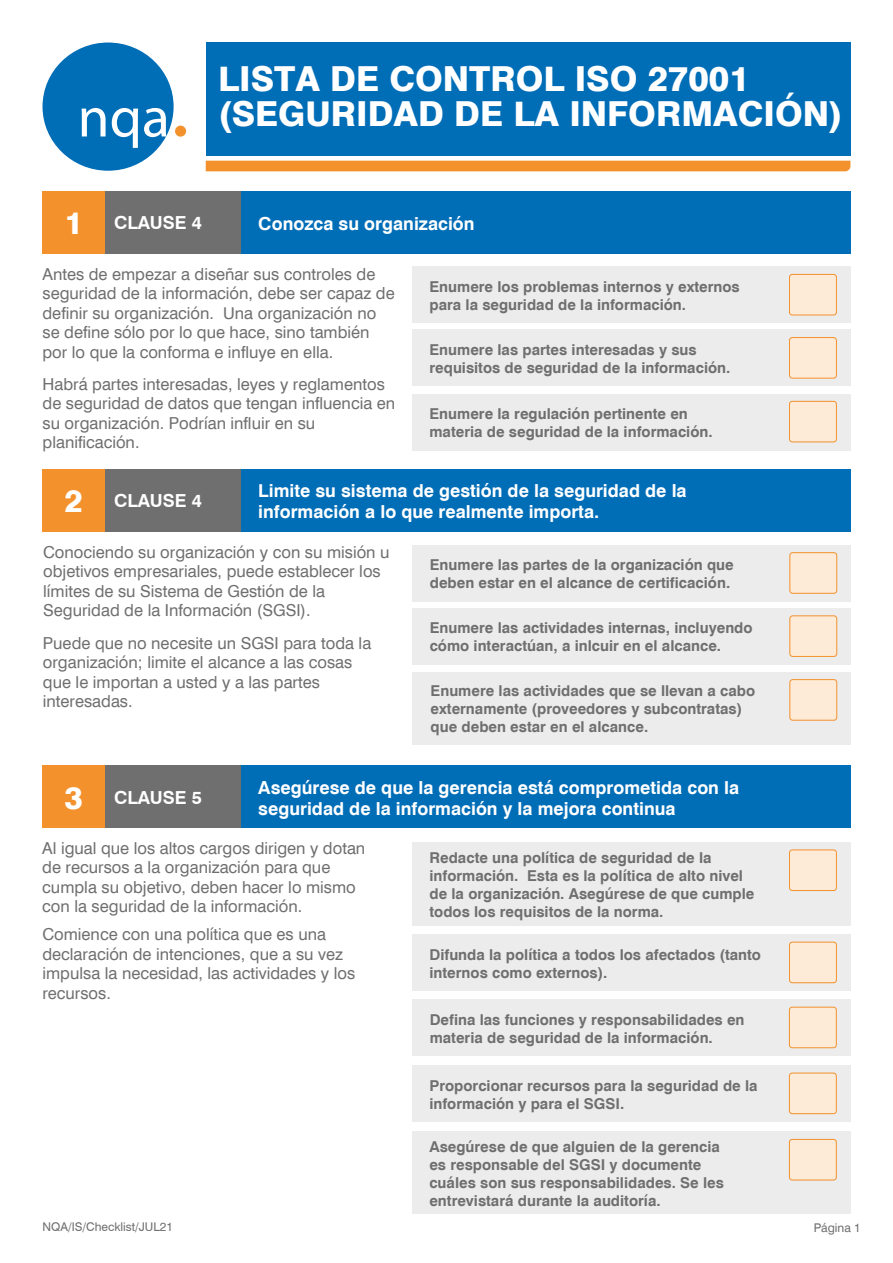
<style>
.page{position:relative;width:893px;height:1263px;background:#fff}
.page>*{position:absolute;margin:0;border:0;box-sizing:border-box;transform-origin:0 0}
.t1{font:800 34.5px/35.8px "Swiss 721 BT";color:#fff}
.t2{font:700 18px/21px "Swiss 721 BT";color:#fff}
.t3{font:16.5px/19.5px "Swiss 721 BT";color:#706f6f}
.t4{font:700 15px/18px "Swiss 721 BT";color:#706f6f}
.t5{font:12px "Swiss 721 BT";color:#706f6f}
.s1{font-weight:800;font-size:31.05px}
</style>
<div class="page">
<div style="left:412px;top:266px;width:438px;height:57px;background:#ececec"></div>
<div style="left:412px;top:330px;width:438px;height:56px;background:#ececec"></div>
<div style="left:412px;top:394px;width:438px;height:56px;background:#ececec"></div>
<div style="left:206px;top:161px;width:644px;height:10px;background:#f3912d"></div>
<div style="left:206px;top:43px;width:644px;height:113px;background:#006db7"></div>
<div style="left:43px;top:43px;width:131px;height:128px;background:#006db7;border-radius:50%"></div>
<svg style="left:82px;top:108px;width:24px;height:28px"></svg>
<svg style="left:112px;top:108px;width:26px;height:40px"></svg>
<svg style="left:144px;top:108px;width:22px;height:29px"></svg>
<svg style="left:175px;top:126px;width:11px;height:11px"></svg>
<div style="left:105px;top:191px;width:136px;height:62px;background:#706f6f"></div>
<div style="left:43px;top:191px;width:62px;height:62px;background:#f3912d"></div>
<div style="left:241px;top:191px;width:609px;height:62px;background:#006db7"></div>
<div style="left:105px;top:469px;width:136px;height:62px;background:#706f6f"></div>
<div style="left:43px;top:469px;width:62px;height:62px;background:#f3912d"></div>
<div style="left:241px;top:469px;width:609px;height:62px;background:#006db7"></div>
<div style="left:105px;top:766px;width:136px;height:62px;background:#706f6f"></div>
<div style="left:43px;top:766px;width:62px;height:62px;background:#f3912d"></div>
<div style="left:241px;top:766px;width:609px;height:62px;background:#006db7"></div>
<div style="left:789px;top:274px;width:47px;height:41px;background:#feebd7;border-radius:3px"></div>
<div style="left:789px;top:274px;width:48px;height:41px;border:1px solid #f3912d;border-radius:3px"></div>
<div style="left:789px;top:401px;width:47px;height:41px;background:#feebd7;border-radius:3px"></div>
<div style="left:789px;top:401px;width:48px;height:41px;border:1px solid #f3912d;border-radius:3px"></div>
<div style="left:789px;top:338px;width:47px;height:40px;background:#feebd7;border-radius:3px"></div>
<div style="left:789px;top:337px;width:48px;height:41px;border:1px solid #f3912d;border-radius:3px"></div>
<div style="left:413px;top:545px;width:438px;height:56px;background:#ececec"></div>
<div style="left:413px;top:608px;width:438px;height:56px;background:#ececec"></div>
<div style="left:413px;top:672px;width:438px;height:72px;background:#ececec"></div>
<div style="left:790px;top:553px;width:47px;height:40px;background:#feebd7;border-radius:3px"></div>
<div style="left:789px;top:552px;width:48px;height:42px;border:1px solid #f3912d;border-radius:3px"></div>
<div style="left:790px;top:680px;width:47px;height:40px;background:#feebd7;border-radius:3px"></div>
<div style="left:789px;top:679px;width:48px;height:41px;border:1px solid #f3912d;border-radius:3px"></div>
<div style="left:790px;top:616px;width:47px;height:40px;background:#feebd7;border-radius:3px"></div>
<div style="left:789px;top:615px;width:48px;height:42px;border:1px solid #f3912d;border-radius:3px"></div>
<div style="left:412px;top:934px;width:438px;height:57px;background:#ececec"></div>
<div style="left:412px;top:842px;width:438px;height:84px;background:#ececec"></div>
<div style="left:789px;top:850px;width:47px;height:40px;background:#feebd7;border-radius:3px"></div>
<div style="left:789px;top:850px;width:48px;height:41px;border:1px solid #f3912d;border-radius:3px"></div>
<div style="left:789px;top:942px;width:47px;height:41px;background:#feebd7;border-radius:3px"></div>
<div style="left:789px;top:942px;width:48px;height:41px;border:1px solid #f3912d;border-radius:3px"></div>
<div style="left:412px;top:999px;width:438px;height:57px;background:#ececec"></div>
<div style="left:789px;top:1007px;width:47px;height:41px;background:#feebd7;border-radius:3px"></div>
<div style="left:789px;top:1007px;width:48px;height:41px;border:1px solid #f3912d;border-radius:3px"></div>
<div style="left:412px;top:1065px;width:438px;height:57px;background:#ececec"></div>
<div style="left:789px;top:1073px;width:47px;height:41px;background:#feebd7;border-radius:3px"></div>
<div style="left:789px;top:1073px;width:48px;height:41px;border:1px solid #f3912d;border-radius:3px"></div>
<div style="left:412px;top:1131px;width:438px;height:83px;background:#ececec"></div>
<div style="left:789px;top:1139px;width:47px;height:41px;background:#feebd7;border-radius:3px"></div>
<div style="left:789px;top:1139px;width:48px;height:41px;border:1px solid #f3912d;border-radius:3px"></div>
<h1 class="t1" style="left:218px;top:60px;width:626px">LISTA DE CONTROL ISO 27001 (SEGURIDAD DE LA INFORMACIÓN)</h1>
<p class="t2" style="left:64px;top:212px;width:139px"><span class="s1">1</span> CLAUSE 4</p>
<p class="t2" style="left:258px;top:213px;width:218px">Conozca su organización</p>
<p class="t3" style="left:43px;top:264px;width:354px">Antes de empezar a diseñar sus controles de seguridad de la información, debe ser capaz de definir su organización. Una organización no se define sólo por lo que hace, sino también por lo que la conforma e influye en ella.</p>
<p class="t3" style="left:43px;top:374px;width:354px">Habrá partes interesadas, leyes y reglamentos de seguridad de datos que tengan influencia en su organización. Podrían influir en su planificación.</p>
<p class="t4" style="left:429px;top:277px;width:312px">Enumere los problemas internos y externos para la seguridad de la información.</p>
<p class="t4" style="left:429px;top:341px;width:302px">Enumere las partes interesadas y sus requisitos de seguridad de la información.</p>
<p class="t4" style="left:429px;top:405px;width:285px">Enumere la regulación pertinente en materia de seguridad de la información.</p>
<p class="t2" style="left:64px;top:490px;width:139px"><span class="s1">2</span> CLAUSE 4</p>
<p class="t2" style="left:258px;top:480px;width:430px">Limite su sistema de gestión de la seguridad de la información a lo que realmente importa.</p>
<p class="t3" style="left:43px;top:542px;width:348px">Conociendo su organización y con su misión u objetivos empresariales, puede establecer los límites de su Sistema de Gestión de la Seguridad de la Información (SGSI).</p>
<p class="t3" style="left:43px;top:633px;width:330px">Puede que no necesite un SGSI para toda la organización; limite el alcance a las cosas que le importan a usted y a las partes interesadas.</p>
<p class="t4" style="left:430px;top:556px;width:305px">Enumere las partes de la organización que deben estar en el alcance de certificación.</p>
<p class="t4" style="left:430px;top:619px;width:324px">Enumere las actividades internas, incluyendo cómo interactúan, a inlcuir en el alcance.</p>
<p class="t4" style="left:431px;top:682px;width:326px">Enumere las actividades que se llevan a cabo externamente (proveedores y subcontratas) que deben estar en el alcance.</p>
<p class="t2" style="left:64px;top:787px;width:139px"><span class="s1">3</span> CLAUSE 5</p>
<p class="t2" style="left:258px;top:777px;width:482px">Asegúrese de que la gerencia está comprometida con la seguridad de la información y la mejora continua</p>
<p class="t3" style="left:42px;top:838px;width:325px">Al igual que los altos cargos dirigen y dotan de recursos a la organización para que cumpla su objetivo, deben hacer lo mismo con la seguridad de la información.</p>
<p class="t3" style="left:42px;top:924px;width:314px">Comience con una política que es una declaración de intenciones, que a su vez impulsa la necesidad, las actividades y los recursos.</p>
<p class="t4" style="left:429px;top:849px;width:326px">Redacte una política de seguridad de la información. Esta es la política de alto nivel de la organización. Asegúrese de que cumple todos los requisitos de la norma.</p>
<p class="t4" style="left:429px;top:945px;width:333px">Difunda la política a todos los afectados (tanto internos como externos).</p>
<p class="t4" style="left:430px;top:1010px;width:316px">Defina las funciones y responsabilidades en materia de seguridad de la información.</p>
<p class="t4" style="left:429px;top:1076px;width:330px">Proporcionar recursos para la seguridad de la información y para el SGSI.</p>
<p class="t4" style="left:429px;top:1137px;width:296px">Asegúrese de que alguien de la gerencia es responsable del SGSI y documente cuáles son sus responsabilidades. Se les entrevistará durante la auditoría.</p>
<p class="t5" style="left:43px;top:1219px;width:132px">NQA/IS/Checklist/JUL21</p>
<p class="t5" style="left:814px;top:1220px;width:49px">Página 1</p>
</div>
